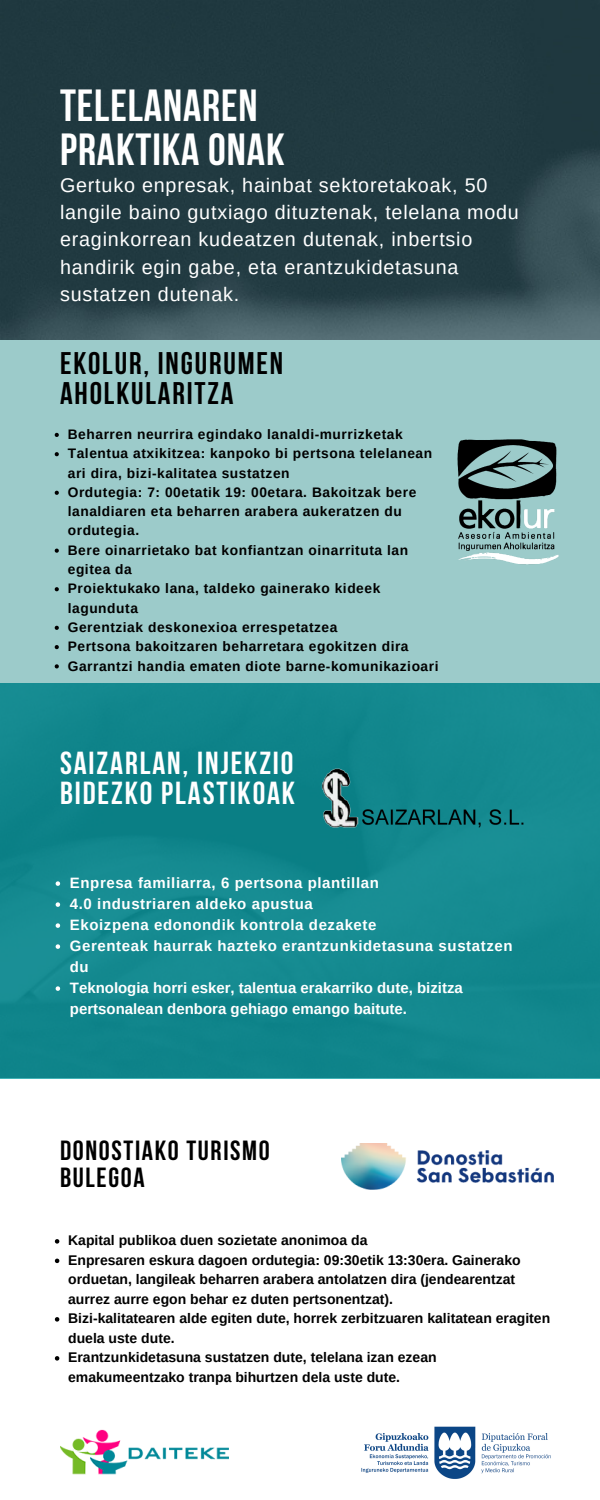
<style>
.page{position:relative;width:600px;height:1500px;background:#fff}
.page>*{position:absolute;margin:0;border:0;box-sizing:border-box;transform-origin:0 0}
.t1{font:700 44.8px/44.6px "Bebas Neue";letter-spacing:.02em;color:#fff}
.t2{font:700 31.7px/30.8px "Bebas Neue";letter-spacing:.06em;color:#fff}
.t3{font:700 31.2px/30px "Bebas Neue";letter-spacing:.06em;color:#000}
.t4{font:700 27.6px/27px "Bebas Neue";letter-spacing:.06em;color:#000}
.t5{font:19.8px/27.3px "Arimo";letter-spacing:.04em;color:#fff}
.t6{font:700 15px/21px "Arimo";letter-spacing:.04em;color:#fff}
.t7{font:700 15px/21px "Arimo";color:#fff}
.t8{font:700 14px/19.5px "Arimo";color:#000}
.t9{font:700 13.8px/19.3px "Arimo";letter-spacing:.04em;color:#000}
</style>
<div class="page">
<img style="left:0;top:0;width:600px;height:340px">
<div style="left:0;top:340px;width:600px;height:343px;background:#9ccbca"></div>
<img style="left:457px;top:439px;width:102px;height:126px">
<div style="left:0;top:683px;width:600px;height:395px;background:#12888e"></div>
<img style="left:321px;top:768px;width:203px;height:60px">
<img style="left:342px;top:1143px;width:211px;height:47px">
<img style="left:361px;top:1426px;width:190px;height:53px">
<img style="left:60px;top:1429px;width:169px;height:46px">
<svg style="left:56px;top:881px;width:4px;height:5px"></svg>
<svg style="left:56px;top:902px;width:4px;height:5px"></svg>
<svg style="left:56px;top:923px;width:4px;height:5px"></svg>
<svg style="left:56px;top:944px;width:4px;height:5px"></svg>
<svg style="left:56px;top:986px;width:4px;height:5px"></svg>
<svg style="left:55px;top:433px;width:4px;height:4px"></svg>
<svg style="left:55px;top:452px;width:4px;height:4px"></svg>
<svg style="left:55px;top:491px;width:4px;height:4px"></svg>
<svg style="left:55px;top:549px;width:4px;height:4px"></svg>
<svg style="left:55px;top:587px;width:4px;height:4px"></svg>
<svg style="left:55px;top:626px;width:4px;height:4px"></svg>
<svg style="left:55px;top:645px;width:4px;height:4px"></svg>
<svg style="left:55px;top:664px;width:4px;height:4px"></svg>
<svg style="left:55px;top:1239px;width:4px;height:5px"></svg>
<svg style="left:55px;top:1259px;width:4px;height:4px"></svg>
<svg style="left:55px;top:1317px;width:4px;height:5px"></svg>
<svg style="left:55px;top:1356px;width:4px;height:5px"></svg>
<p class="t1" style="left:60px;top:87px;width:226px">TELELANAREN<br>PRAKTIKA ONAK</p>
<p class="t5" style="left:60px;top:171px;width:460px">Gertuko enpresak, hainbat sektoretakoak, 50 langile baino gutxiago dituztenak, telelana modu eraginkorrean kudeatzen dutenak, inbertsio handirik egin gabe, eta erantzukidetasuna sustatzen dutenak.</p>
<p class="t3" style="left:60px;top:352px;width:225px">EKOLUR, INGURUMEN<br>AHOLKULARITZA</p>
<p class="t9" style="left:68px;top:425px;width:336px">Beharren neurrira egindako lanaldi-murrizketak</p>
<p class="t9" style="left:68px;top:444px;width:366px">Talentua atxikitzea: kanpoko bi pertsona telelanean ari dira, bizi-kalitatea sustatzen</p>
<p class="t9" style="left:68px;top:482px;width:350px">Ordutegia: 7: 00etatik 19: 00etara. Bakoitzak bere lanaldiaren eta beharren arabera aukeratzen du ordutegia.</p>
<p class="t9" style="left:68px;top:540px;width:342px">Bere oinarrietako bat konfiantzan oinarrituta lan egitea da</p>
<p class="t9" style="left:68px;top:579px;width:314px">Proiektukako lana, taldeko gainerako kideek lagunduta</p>
<p class="t9" style="left:68px;top:618px;width:271px">Gerentziak deskonexioa errespetatzea</p>
<p class="t9" style="left:68px;top:637px;width:342px">Pertsona bakoitzaren beharretara egokitzen dira</p>
<p class="t9" style="left:68px;top:656px;width:372px">Garrantzi handia ematen diote barne-komunikazioari</p>
<p class="t2" style="left:60px;top:750px;width:237px">SAIZARLAN, INJEKZIO<br>BIDEZKO PLASTIKOAK</p>
<p class="t6" style="left:70px;top:872px;width:311px">Enpresa familiarra, 6 pertsona plantillan</p>
<p class="t6" style="left:70px;top:893px;width:245px">4.0 industriaren aldeko apustua</p>
<p class="t6" style="left:70px;top:914px;width:308px">Ekoizpena edonondik kontrola dezakete</p>
<p class="t6" style="left:70px;top:935px;width:444px">Gerenteak haurrak hazteko erantzunkidetasuna sustatzen du</p>
<p class="t7" style="left:70px;top:977px;width:395px">Teknologia horri esker, talentua erakarriko dute, bizitza pertsonalean denbora gehiago emango baitute.</p>
<p class="t4" style="left:60px;top:1140px;width:211px">DONOSTIAKO TURISMO<br>BULEGOA</p>
<p class="t8" style="left:68px;top:1230px;width:301px">Kapital publikoa duen sozietate anonimoa da</p>
<p class="t8" style="left:68px;top:1250px;width:454px">Enpresaren eskura dagoen ordutegia: 09:30etik 13:30era. Gainerako orduetan, langileak beharren arabera antolatzen dira (jendearentzat aurrez aurre egon behar ez duten pertsonentzat).</p>
<p class="t8" style="left:68px;top:1308px;width:484px">Bizi-kalitatearen alde egiten dute, horrek zerbitzuaren kalitatean eragiten duela uste dute.</p>
<p class="t8" style="left:68px;top:1347px;width:370px">Erantzunkidetasuna sustatzen dute, telelana izan ezean emakumeentzako tranpa bihurtzen dela uste dute.</p>
</div>
